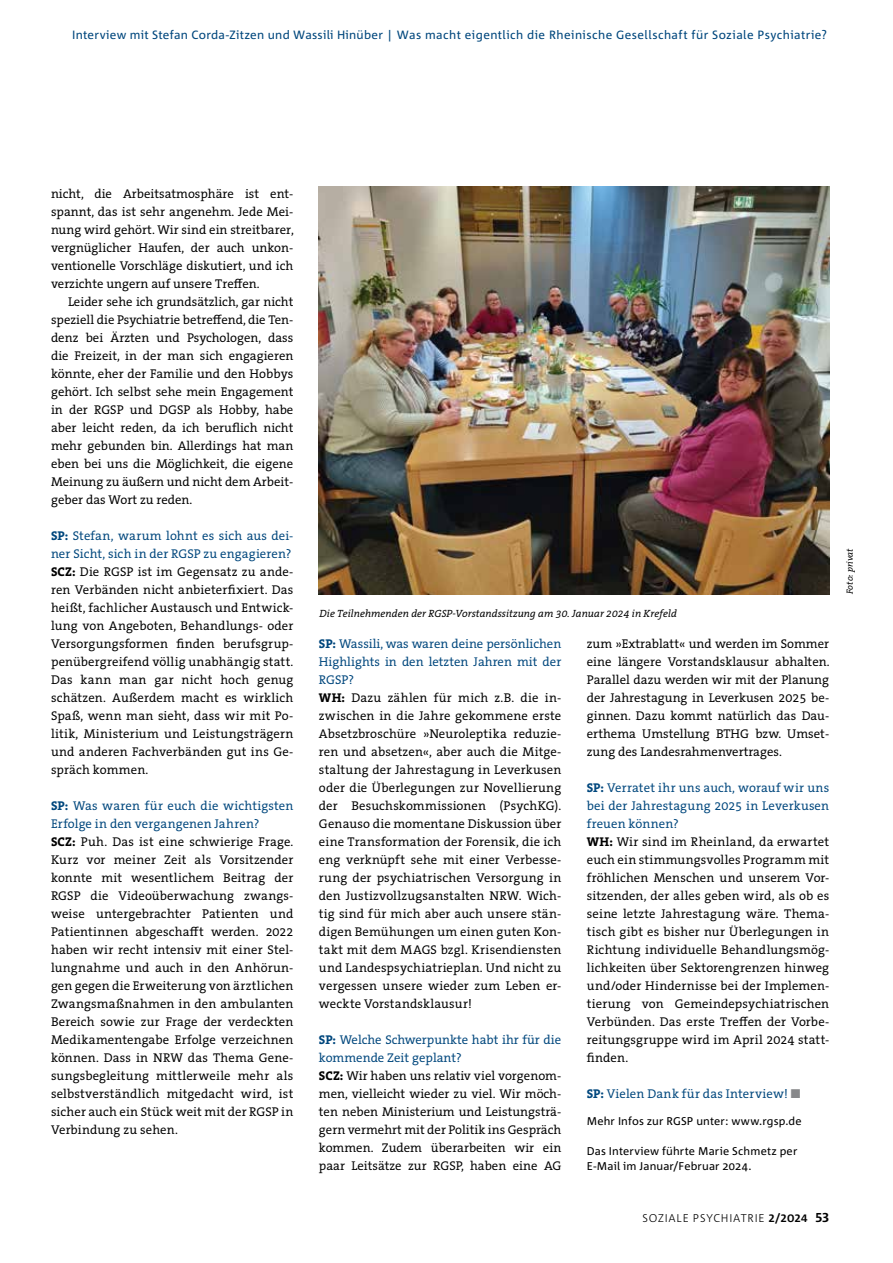
<style>
.page{position:relative;width:893px;height:1263px;background:#fff}
.page>*{position:absolute;margin:0;border:0;box-sizing:border-box;transform-origin:0 0}
.t1{font:12.75px/18px "The Serif Office";letter-spacing:.005em;color:#000}
.t2{font:12.75px "The Serif Office";letter-spacing:.01em;color:#00477d}
.t3{font:12px "Corpid C1";letter-spacing:.03em;color:#00477d}
.t4{font:11.25px/15px "Corpid C1";letter-spacing:.01em;color:#000}
.t5{font:300 11.25px "Corpid C1";letter-spacing:.07em;color:#000}
.t6{font:italic 10.5px "The Serif Office";letter-spacing:.005em;color:#000}
.t7{font:italic 9px "The Serif Office";letter-spacing:-.005em;color:#000}
.s1{font-weight:700;color:#00477d}
.s2{color:#00477d}
.s3{font-weight:700}
.s4{color:#87888a}
.s5{font-weight:700;font-size:13.5px}
</style>
<div class="page">
<img style="left:319px;top:186px;width:510px;height:408px">
<p class="t3" style="left:72px;top:27px;width:756px">Interview mit Stefan Corda-Zitzen und Wassili Hinüber | Was macht eigentlich die Rheinische Gesellschaft für Soziale Psychiatrie?</p>
<p class="t1" style="left:51px;top:184px;width:244px;text-align:justify">nicht, die Arbeitsatmosphäre ist ent&shy;spannt, das ist sehr angenehm. Jede Mei&shy;nung wird gehört. Wir sind ein streitbarer, vergnüglicher Haufen, der auch unkon&shy;ventionelle Vorschläge diskutiert, und ich verzichte ungern auf unsere Treffen.</p>
<p class="t1" style="left:51px;top:292px;width:244px;text-align:justify;text-indent:17px">Leider sehe ich grundsätzlich, gar nicht speziell die Psychiatrie betreffend, die Ten&shy;denz bei Ärzten und Psychologen, dass die Freizeit, in der man sich engagieren könnte, eher der Familie und den Hobbys gehört. Ich selbst sehe mein Engagement in der RGSP und DGSP als Hobby, habe aber leicht reden, da ich beruflich nicht mehr gebunden bin. Allerdings hat man eben bei uns die Möglichkeit, die eigene Meinung zu äußern und nicht dem Arbeit&shy;geber das Wort zu reden.</p>
<p class="t1" style="left:51px;top:526px;width:244px"><span class="s1">SP:</span> <span class="s2">Stefan, warum lohnt es sich aus dei&shy;ner Sicht, sich in der RGSP zu engagieren?<br></span><span class="s3">SCZ:</span> Die RGSP ist im Gegensatz zu ande&shy;ren Verbänden nicht anbieterfixiert. Das heißt, fachlicher Austausch und Entwick&shy;lung von Angeboten, Behandlungs- oder Versorgungsformen finden berufsgrup&shy;penübergreifend völlig unabhängig statt.<br>Das kann man gar nicht hoch genug schätzen. Außerdem macht es wirklich Spaß, wenn man sieht, dass wir mit Po&shy;litik, Ministerium und Leistungsträgern und anderen Fachverbänden gut ins Ge&shy;spräch kommen.</p>
<p class="t1" style="left:51px;top:796px;width:244px"><span class="s1">SP:</span> <span class="s2">Was waren für euch die wichtigsten Erfolge in den vergangenen Jahren?<br></span><span class="s3">SCZ:</span> Puh. Das ist eine schwierige Frage.<br>Kurz vor meiner Zeit als Vorsitzender konnte mit wesentlichem Beitrag der RGSP die Videoüberwachung zwangs&shy;weise untergebrachter Patienten und Patientinnen abgeschafft werden. 2022 haben wir recht intensiv mit einer Stel&shy;lungnahme und auch in den Anhörun&shy;gen gegen die Erweiterung von ärztlichen Zwangsmaßnahmen in den ambulanten Bereich sowie zur Frage der verdeckten Medikamentengabe Erfolge verzeichnen können. Dass in NRW das Thema Gene&shy;sungsbegleitung mittlerweile mehr als selbstverständlich mitgedacht wird, ist sicher auch ein Stück weit mit der RGSP in Verbindung zu sehen.</p>
<p class="t6" style="left:320px;top:606px;width:359px">Die Teilnehmenden der RGSP-Vorstandssitzung am 30. Januar 2024 in Krefeld</p>
<p class="t1" style="left:319px;top:635px;width:244px"><span class="s1">SP:</span> <span class="s2">Wassili, was waren deine persönlichen Highlights in den letzten Jahren mit der RGSP?<br></span><span class="s3">WH:</span> Dazu zählen für mich z.B. die in&shy;zwischen in die Jahre gekommene erste Absetzbroschüre »Neuroleptika reduzie&shy;ren und absetzen«, aber auch die Mitge&shy;staltung der Jahrestagung in Leverkusen oder die Überlegungen zur Novellierung der Besuchskommissionen (PsychKG).<br>Genauso die momentane Diskussion über eine Transformation der Forensik, die ich eng verknüpft sehe mit einer Verbesse&shy;rung der psychiatrischen Versorgung in den Justizvollzugsanstalten NRW. Wich&shy;tig sind für mich aber auch unsere stän&shy;digen Bemühungen um einen guten Kon&shy;takt mit dem MAGS bzgl. Krisendiensten und Landespsychiatrieplan. Und nicht zu vergessen unsere wieder zum Leben er&shy;weckte Vorstandsklausur!</p>
<p class="t1" style="left:319px;top:1031px;width:244px"><span class="s1">SP:</span> <span class="s2">Welche Schwerpunkte habt ihr für die kommende Zeit geplant?<br></span><span class="s3">SCZ:</span> Wir haben uns relativ viel vorgenom&shy;men, vielleicht wieder zu viel. Wir möch&shy;ten neben Ministerium und Leistungsträ&shy;gern vermehrt mit der Politik ins Gespräch kommen. Zudem überarbeiten wir ein paar Leitsätze zur RGSP, haben eine AG</p>
<p class="t1" style="left:587px;top:635px;width:244px;text-align:justify">zum »Extrablatt« und werden im Sommer eine längere Vorstandsklausur abhalten.<br>Parallel dazu werden wir mit der Planung der Jahrestagung in Leverkusen 2025 be&shy;ginnen. Dazu kommt natürlich das Dau&shy;erthema Umstellung BTHG bzw. Umset&shy;zung des Landesrahmenvertrages.</p>
<p class="t1" style="left:587px;top:779px;width:244px"><span class="s1">SP:</span> <span class="s2">Verratet ihr uns auch, worauf wir uns bei der Jahrestagung 2025 in Leverkusen freuen können?<br></span><span class="s3">WH:</span> Wir sind im Rheinland, da erwartet euch ein stimmungsvolles Programm mit fröhlichen Menschen und unserem Vor&shy;sitzenden, der alles geben wird, als ob es seine letzte Jahrestagung wäre. Thema&shy;tisch gibt es bisher nur Überlegungen in Richtung individuelle Behandlungsmög&shy;lichkeiten über Sektorengrenzen hinweg und/oder Hindernisse bei der Implemen&shy;tierung von Gemeindepsychiatrischen Verbünden. Das erste Treffen der Vorbe&shy;reitungsgruppe wird im April 2024 statt&shy;finden.</p>
<p class="t2" style="left:587px;top:1086px;width:215px"><span class="s3">SP:</span> Vielen Dank für das Interview! <span class="s4">■</span></p>
<p class="t4" style="left:587px;top:1113px;width:216px">Mehr Infos zur RGSP unter: www.rgsp.de</p>
<p class="t4" style="left:587px;top:1143px;width:212px">Das Interview führte Marie Schmetz per<br>E-Mail im Januar/Februar 2024.</p>
<p class="t5" style="left:643px;top:1210px;width:188px">SOZIALE PSYCHIATRIE <span class="s3">2/2024</span> <span class="s5">53</span></p>
<p class="t7" style="left:844px;top:594px;width:47px;rotate:-90deg">Foto: privat</p>
</div>
